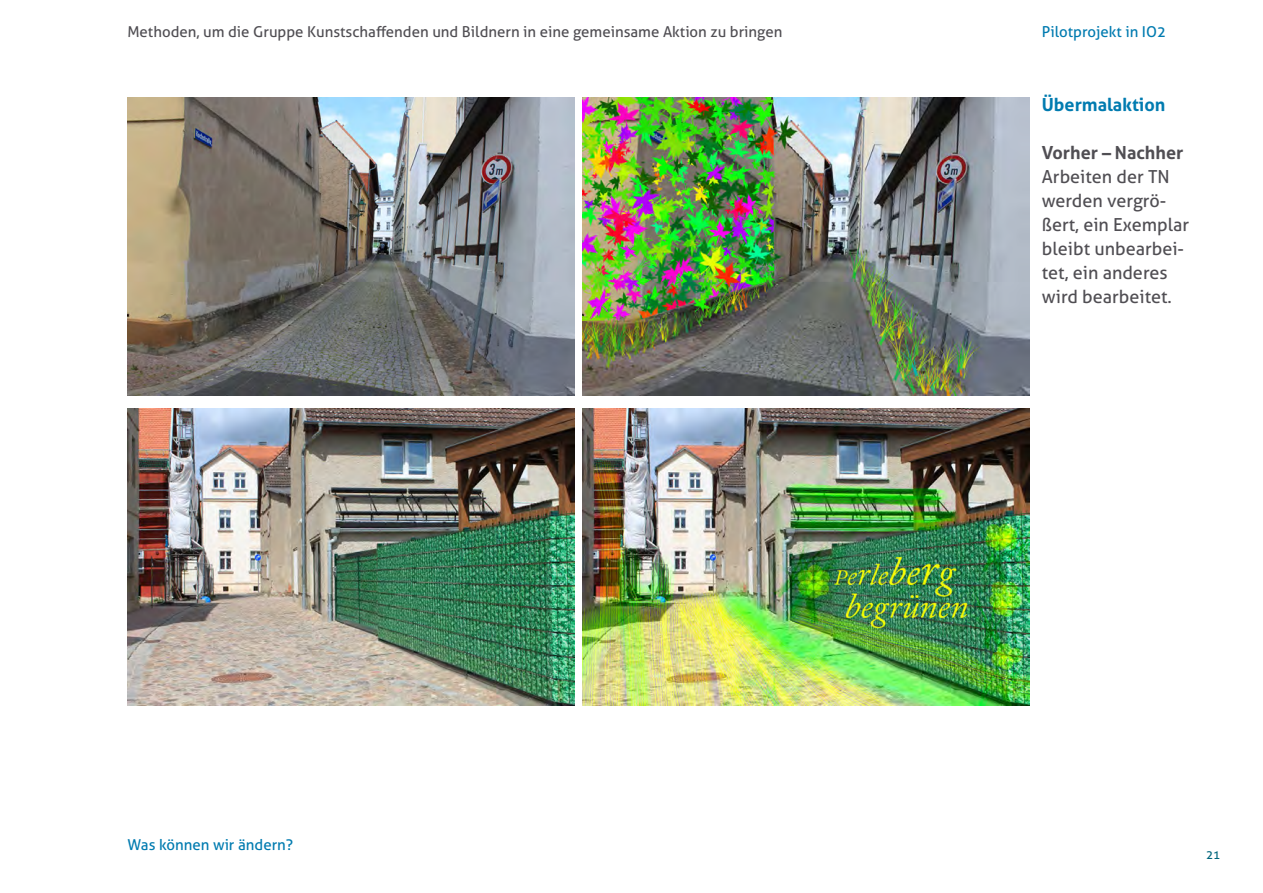
<style>
.page{position:relative;width:1263px;height:893px;background:#fff}
.page>*{position:absolute;margin:0;border:0;box-sizing:border-box;transform-origin:0 0}
.t1{font:18px/24px "Aller";color:#504e53}
.t2{font:700 18px "Aller";color:#504e53}
.t3{font:700 18px "Aller";color:#007bb0}
.t4{font:15px "Aller";color:#504e53}
.t5{font:15px "Aller";color:#007bb0}
.t6{font:12px "Aller";color:#00657b}
</style>
<div class="page">
<img style="left:128px;top:98px;width:446px;height:297px">
<img style="left:583px;top:98px;width:446px;height:297px">
<img style="left:128px;top:408px;width:446px;height:298px">
<img style="left:583px;top:408px;width:446px;height:298px">
<p class="t4" style="left:127px;top:22px;width:656px">Methoden, um die Gruppe Kunstschaffenden und Bildnern in eine gemeinsame Aktion zu bringen</p>
<p class="t5" style="left:128px;top:835px;width:167px">Was können wir ändern?</p>
<p class="t5" style="left:1042px;top:22px;width:126px">Pilotprojekt in IO2</p>
<p class="t3" style="left:1042px;top:94px;width:125px">Übermalaktion</p>
<p class="t2" style="left:1042px;top:142px;width:143px">Vorher – Nachher</p>
<p class="t1" style="left:1042px;top:165px;width:149px">Arbeiten der TN werden vergrö&shy;ßert, ein Exemplar bleibt unbearbei&shy;tet, ein anderes wird bearbeitet.</p>
<p class="t6" style="left:1206px;top:848px;width:16px">21</p>
</div>
